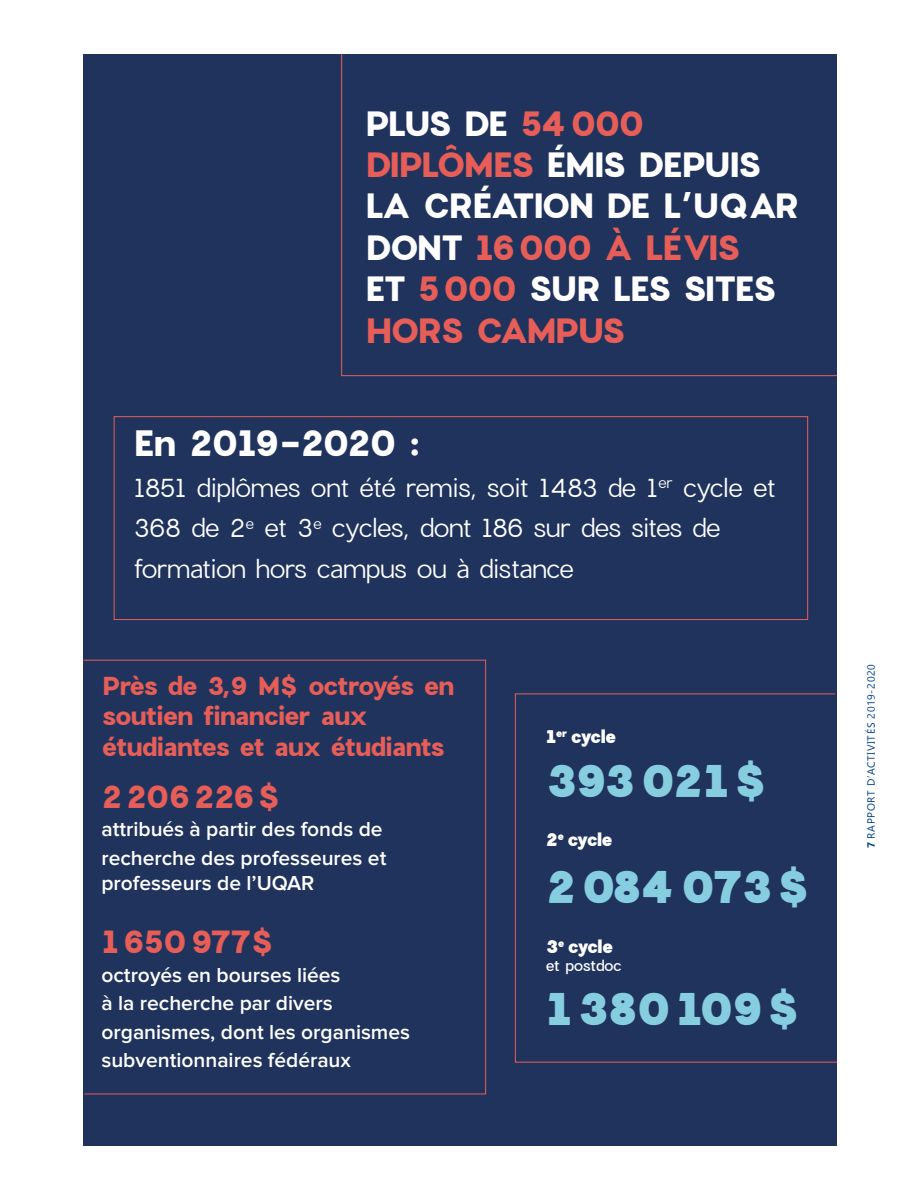
<style>
.page{position:relative;width:918px;height:1188px;background:#fff}
.page>*{position:absolute;margin:0;border:0;box-sizing:border-box;transform-origin:0 0}
.t1{font:900 45px "Charlevoix Pro";letter-spacing:-.03em;color:#86cedf}
.t2{font:700 36px "Charlevoix Pro";letter-spacing:-.05em;color:#fff}
.t3{font:700 34.5px/41.4px "Charlevoix Pro";letter-spacing:-.065em;color:#fff}
.t4{font:700 31.5px "Charlevoix Pro";letter-spacing:-.025em;color:#e65e57}
.t5{font:25.5px/40.5px "Charlevoix Pro";letter-spacing:-.03em;color:#fff}
.t6{font:700 25.5px/30.6px "Charlevoix Pro";letter-spacing:-.02em;color:#e65e57}
.t7{font:600 21px/28.5px "Proxima Nova";color:#fff}
.t8{font:900 18px "Charlevoix Pro";letter-spacing:-.035em;color:#fff}
.t9{font:500 15px "Charlevoix Pro";letter-spacing:-.03em;color:#fff}
.t10{font:10.5px "Gadugi";letter-spacing:.06em;color:#004288}
.s1{color:#e65e57}
.s2{font-weight:700;color:#004289}
</style>
<div class="page">
<div style="left:83px;top:55px;width:753px;height:1091px;background:#20335d"></div>
<svg style="left:341px;top:54px;width:496px;height:322px"></svg>
<svg style="left:515px;top:693px;width:322px;height:370px"></svg>
<svg style="left:83px;top:659px;width:403px;height:436px"></svg>
<div style="left:114px;top:416px;width:694px;height:204px;border:1px solid #e65e57"></div>
<h3 class="t3" style="left:365px;top:102px;width:435px">PLUS DE <span class="s1">54 000<br>DIPLÔMES</span> ÉMIS DEPUIS<br>LA CRÉATION DE L’UQAR<br>DONT <span class="s1">16 000 À LÉVIS<br></span>ET <span class="s1">5 000</span> SUR LES SITES<br><span class="s1">HORS CAMPUS</span></h3>
<h2 class="t2" style="left:133px;top:419px;width:288px">En 2019-2020 :</h2>
<p class="t5" style="left:133px;top:468px;width:644px">1851 diplômes ont été remis, soit 1483 de 1<sup>er</sup> cycle et<br>368 de 2<sup>e</sup> et 3<sup>e</sup> cycles, dont 186 sur des sites de formation hors campus ou à distance</p>
<p class="t6" style="left:102px;top:670px;width:353px">Près de 3,9 M$ octroyés en soutien financier aux étudiantes et aux étudiants</p>
<h3 class="t4" style="left:101px;top:775px;width:181px">2206226$</h3>
<p class="t7" style="left:101px;top:816px;width:286px">attribués à partir des fonds de recherche des professeures et</p>
<p class="t7" style="left:101px;top:870px;width:215px">professeurs de l’UQAR</p>
<h3 class="t4" style="left:101px;top:920px;width:174px">1650977$</h3>
<p class="t7" style="left:101px;top:961px;width:310px">octroyés en bourses liées<br>à la recherche par divers organismes, dont les organismes subventionnaires fédéraux</p>
<p class="t8" style="left:546px;top:724px;width:72px">1<sup>er</sup> cycle</p>
<h1 class="t1" style="left:546px;top:749px;width:224px">393021$</h1>
<p class="t8" style="left:546px;top:826px;width:68px">2<sup>e</sup> cycle</p>
<h1 class="t1" style="left:546px;top:855px;width:267px">2 084 073 $</h1>
<p class="t8" style="left:546px;top:934px;width:68px">3<sup>e</sup> cycle</p>
<p class="t9" style="left:546px;top:956px;width:77px">et postdoc</p>
<h1 class="t1" style="left:546px;top:977px;width:257px">1380109$</h1>
<p class="t10" style="left:865px;top:848px;width:185px;rotate:-90deg"><span class="s2">7</span> RAPPORT D’ACTIVITÉS 2019-2020</p>
</div>
